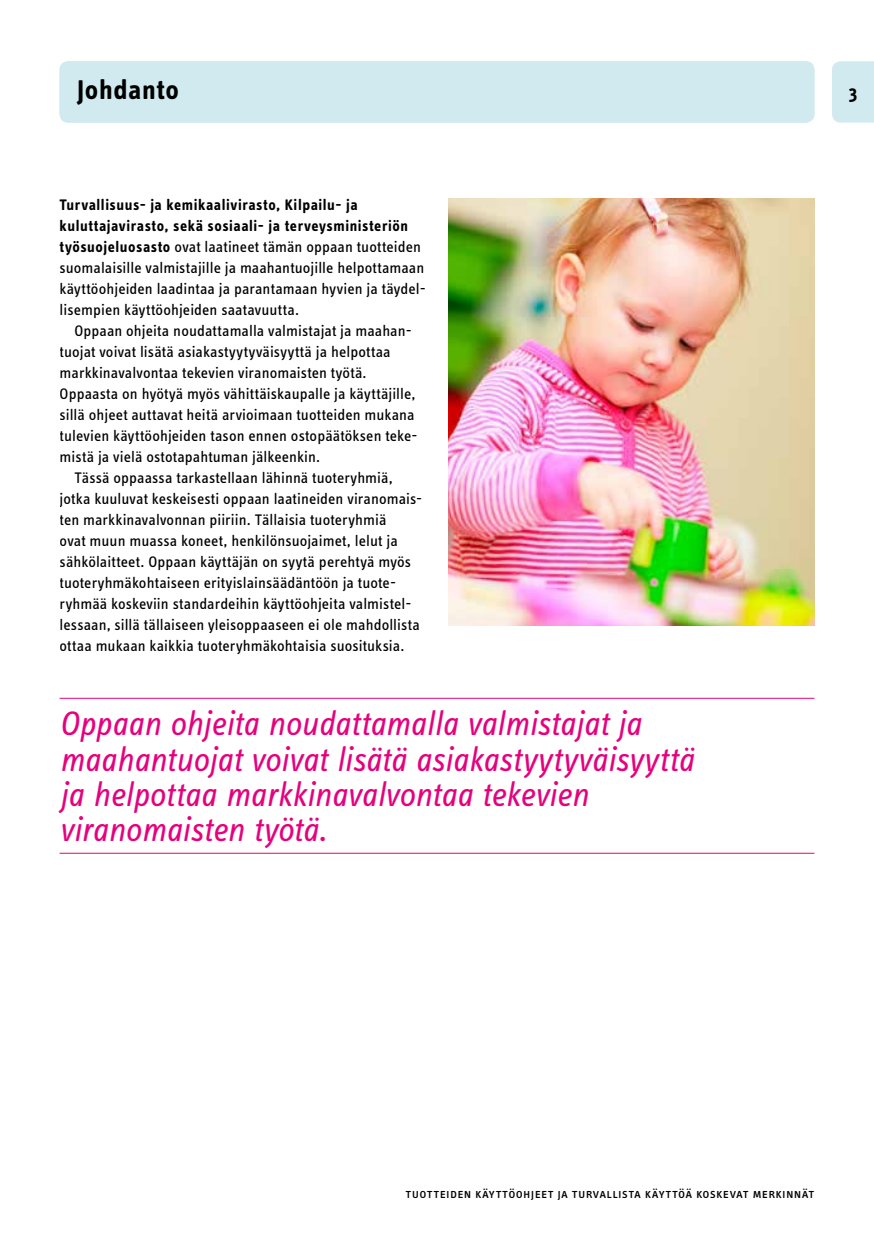
<style>
.page{position:relative;width:874px;height:1241px;background:#fff}
.page>*{position:absolute;margin:0;border:0;box-sizing:border-box;transform-origin:0 0}
.t1{font:italic 35px/35px "Info Text OT";letter-spacing:-.005em;color:#e6007d}
.t2{font:700 28px "Info Text OT";letter-spacing:.025em;color:#000}
.t3{font:700 19.25px "Info Text OT";color:#000}
.t4{font:15.75px/21px "Info Text OT";letter-spacing:.005em;color:#000}
.t5{font:14px "Info Text OT";letter-spacing:.02em;color:#000}
.s1{font-weight:700}
</style>
<div class="page">
<div style="left:832px;top:61px;width:41px;height:61px;background:#d0eaef"></div>
<div style="left:60px;top:61px;width:754px;height:61px;background:#d0eaef;border-radius:9px"></div>
<hr style="left:60px;top:697px;width:754px;height:1px;background:#e6007d">
<hr style="left:60px;top:852px;width:754px;height:1px;background:#e6007d">
<img style="left:448px;top:198px;width:366px;height:427px">
<h2 class="t2" style="left:77px;top:72px;width:103px">Johdanto</h2>
<p class="t4" style="left:60px;top:194px;width:367px"><span class="s1">Turvallisuus- ja kemikaalivirasto, Kilpailu- ja kuluttajavirasto, sekä sosiaali- ja terveysministeriön työsuojeluosasto</span> ovat laatineet tämän oppaan tuotteiden suomalaisille valmistajille ja maahantuojille helpottamaan käyttöohjeiden laadintaa ja parantamaan hyvien ja täydel&shy;lisempien käyttöohjeiden saatavuutta.</p>
<p class="t4" style="left:74px;top:320px;width:338px">Oppaan ohjeita noudattamalla valmistajat ja maahan-</p>
<p class="t4" style="left:60px;top:341px;width:332px">tuojat voivat lisätä asiakastyytyväisyyttä ja helpottaa</p>
<p class="t4" style="left:60px;top:362px;width:308px">markkinavalvontaa tekevien viranomaisten työtä.</p>
<p class="t4" style="left:60px;top:383px;width:357px">Oppaasta on hyötyä myös vähittäiskaupalle ja käyttäjille,</p>
<p class="t4" style="left:60px;top:404px;width:356px">sillä ohjeet auttavat heitä arvioimaan tuotteiden mukana</p>
<p class="t4" style="left:60px;top:425px;width:359px">tulevien käyttöohjeiden tason ennen ostopäätöksen teke-</p>
<p class="t4" style="left:60px;top:446px;width:262px">mistä ja vielä ostotapahtuman jälkeenkin.</p>
<p class="t4" style="left:74px;top:467px;width:319px">Tässä oppaassa tarkastellaan lähinnä tuoteryhmiä,</p>
<p class="t4" style="left:60px;top:488px;width:364px">jotka kuuluvat keskeisesti oppaan laatineiden viranomais-</p>
<p class="t4" style="left:60px;top:509px;width:328px">ten markkinavalvonnan piiriin. Tällaisia tuoteryhmiä</p>
<p class="t4" style="left:60px;top:530px;width:339px">ovat muun muassa koneet, henkilönsuojaimet, lelut ja</p>
<p class="t4" style="left:60px;top:551px;width:353px">sähkölaitteet. Oppaan käyttäjän on syytä perehtyä myös</p>
<p class="t4" style="left:60px;top:572px;width:336px">tuoteryhmäkohtaiseen erityislainsäädäntöön ja tuote-</p>
<p class="t4" style="left:60px;top:593px;width:353px">ryhmää koskeviin standardeihin käyttöohjeita valmistel-</p>
<p class="t4" style="left:60px;top:614px;width:361px">lessaan, sillä tällaiseen yleisoppaaseen ei ole mahdollista</p>
<p class="t4" style="left:60px;top:635px;width:346px">ottaa mukaan kaikkia tuoteryhmäkohtaisia suosituksia.</p>
<h1 class="t1" style="left:60px;top:705px;width:635px">Oppaan ohjeita noudattamalla valmistajat ja maahantuojat voivat lisätä asiakastyytyväisyyttä ja helpottaa markkinavalvontaa tekevien viranomaisten työtä.</h1>
<p class="t3" style="left:848px;top:81px;width:10px">3</p>
<p class="t5" style="left:405px;top:1184px;width:410px">tuotteiden käyttöohjeet ja turvallista käyttöä koskevat merkinnät</p>
</div>
